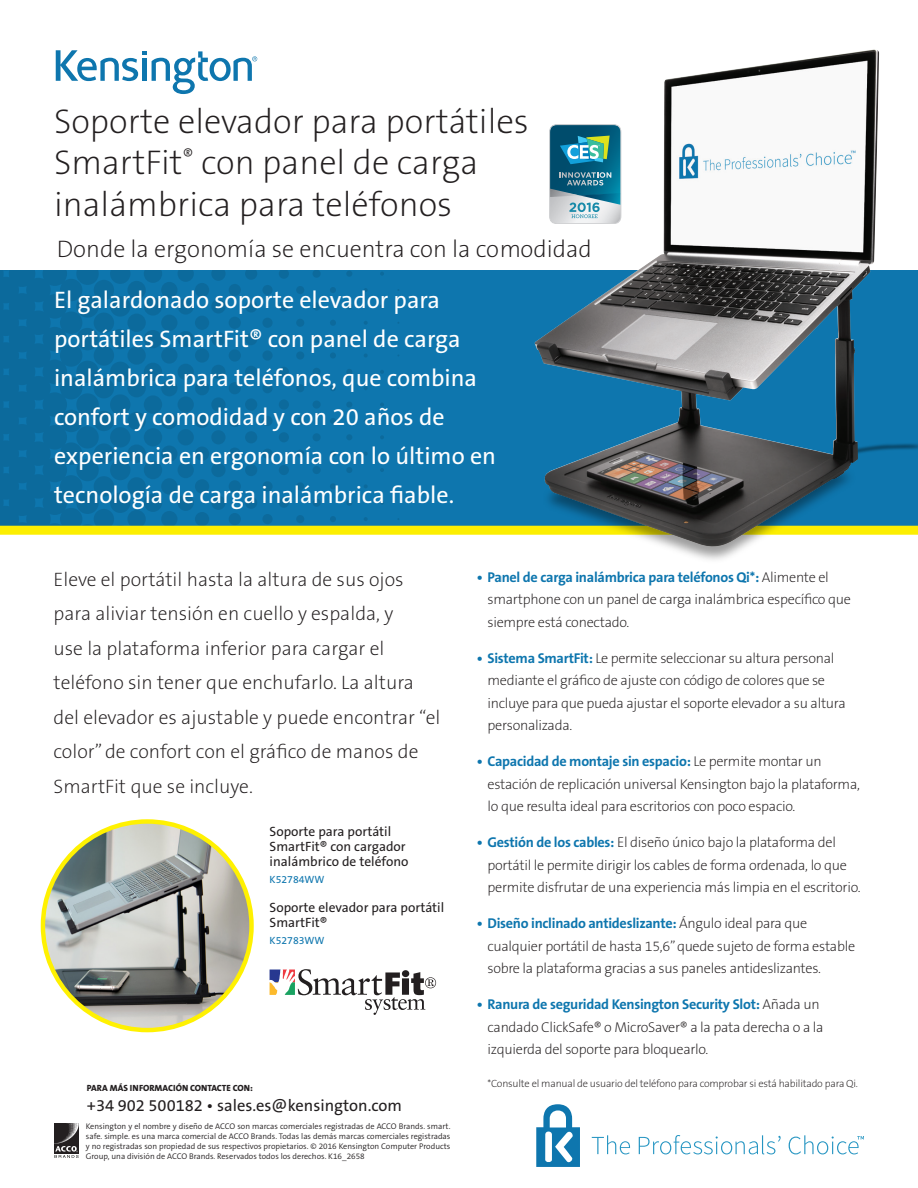
<style>
.page{position:relative;width:918px;height:1188px;background:#fff}
.page>*{position:absolute;margin:0;border:0;box-sizing:border-box;transform-origin:0 0}
.t1{font:34.5px/41.4px "The Sans KENSINGTON2 XL";color:#231f20}
.square_bullets{font:24px/39px "The Sans KENSINGTON5 Rg";color:#fff}
.t2{font:24px "The Sans KENSINGTON2 XL";color:#231f20}
.t3{font:19.5px/34.5px "The Sans KENSINGTON2 XL";color:#231f20}
.t4{font:16.5px "The Sans KENSINGTON5 Rg";color:#231f20}
.Bulleted_Features{font:14.25px/22.5px "The Sans KENSINGTON2 XL";letter-spacing:-.02em;color:#231f20}
.t5{font:13.5px/15px "The Sans KENSINGTON5 Rg";color:#231f20}
.t6{font:10.5px "The Sans KENSINGTON2 XL";letter-spacing:-.02em;color:#231f20}
.t7{font:10.5px "The Sans KENSINGTON5 Rg";color:#0e76ae}
.t8{font:9px "The Sans KENSINGTON8 XB";color:#231f20}
.t9{font:8.25px/9.9px "The Sans KENSINGTON4 SL";color:#231f20;text-align:justify}
.s1{font-family:"The Sans KENSINGTON7 Bd";color:#0e76ae}
</style>
<div class="page">
<img style="left:43px;top:821px;width:209px;height:209px;border-radius:104px">
<div style="left:0;top:270px;width:918px;height:255px;background:linear-gradient(to bottom,#0d72a8,#0d72a8)"></div>
<div style="left:0;top:526px;width:918px;height:9px;background:#fcee01"></div>
<svg style="left:56px;top:50px;width:201px;height:44px"></svg>
<img style="left:54px;top:1124px;width:25px;height:22px">
<svg style="left:54px;top:1146px;width:25px;height:12px"></svg>
<img style="left:502px;top:53px;width:416px;height:507px">
<img style="left:535px;top:49px;width:344px;height:501px">
<svg style="left:270px;top:969px;width:166px;height:46px"></svg>
<svg style="left:550px;top:125px;width:71px;height:99px;background:#5190a0"></svg>
<svg style="left:592px;top:1135px;width:38px;height:19px"></svg>
<svg style="left:639px;top:1135px;width:142px;height:19px"></svg>
<svg style="left:789px;top:1135px;width:75px;height:19px"></svg>
<svg style="left:536px;top:1104px;width:44px;height:63px"></svg>
<p class="t1" style="left:54px;top:101px;width:476px">Soporte elevador para portátiles<br>SmartFit<sup>®</sup> con panel de carga inalámbrica para teléfonos</p>
<p class="t2" style="left:57px;top:236px;width:537px">Donde la ergonomía se encuentra con la comodidad</p>
<p class="square_bullets" style="left:54px;top:281px;width:444px">El galardonado soporte elevador para portátiles SmartFit® con panel de carga inalámbrica para teléfonos, que combina confort y comodidad y con 20 años de experiencia en ergonomía con lo último en tecnología de carga inalámbrica fiable.</p>
<p class="t3" style="left:54px;top:563px;width:388px">Eleve el portátil hasta la altura de sus ojos para aliviar tensión en cuello y espalda, y<br>use la plataforma inferior para cargar el teléfono sin tener que enchufarlo. La altura del elevador es ajustable y puede encontrar “el color” de confort con el gráfico de manos de SmartFit que se incluye.</p>
<p class="t5" style="left:270px;top:824px;width:141px">Soporte para portátil<br>SmartFit® con cargador inalámbrico de teléfono</p>
<p class="t7" style="left:270px;top:874px;width:56px">K52784WW</p>
<p class="t5" style="left:270px;top:900px;width:176px">Soporte elevador para portátil<br>SmartFit®</p>
<p class="t7" style="left:270px;top:934px;width:56px">K52783WW</p>
<p class="t8" style="left:87px;top:1083px;width:167px">PARA MÁS INFORMACIÓN CONTACTE CON:</p>
<p class="t4" style="left:87px;top:1096px;width:317px">+34 902 500182 • sales.es@kensington.com</p>
<p class="t9" style="left:86px;top:1122px;width:366px">Kensington y el nombre y diseño de ACCO son marcas comerciales registradas de ACCO Brands. smart. safe. simple. es una marca comercial de ACCO Brands. Todas las demás marcas comerciales registradas y no registradas son propiedad de sus respectivos propietarios. © 2016 Kensington Computer Products Group, una división de ACCO Brands. Reservados todos los derechos. K16_2658</p>
<p class="Bulleted_Features" style="left:488px;top:566px;width:365px;text-indent:-11px"><span class="s1">• Panel de carga inalámbrica para teléfonos Qi*:</span> Alimente el smartphone con un panel de carga inalámbrica específico que siempre está conectado.</p>
<p class="Bulleted_Features" style="left:488px;top:647px;width:360px;text-indent:-11px"><span class="s1">• Sistema SmartFit:</span> Le permite seleccionar su altura personal mediante el gráfico de ajuste con código de colores que se incluye para que pueda ajustar el soporte elevador a su altura personalizada.</p>
<p class="Bulleted_Features" style="left:488px;top:751px;width:374px;text-indent:-11px"><span class="s1">• Capacidad de montaje sin espacio:</span> Le permite montar un estación de replicación universal Kensington bajo la plataforma, lo que resulta ideal para escritorios con poco espacio.</p>
<p class="Bulleted_Features" style="left:488px;top:832px;width:375px;text-indent:-11px"><span class="s1">• Gestión de los cables:</span> El diseño único bajo la plataforma del portátil le permite dirigir los cables de forma ordenada, lo que permite disfrutar de una experiencia más limpia en el escritorio.</p>
<p class="Bulleted_Features" style="left:488px;top:913px;width:369px;text-indent:-11px"><span class="s1">• Diseño inclinado antideslizante:</span> Ángulo ideal para que cualquier portátil de hasta 15,6” quede sujeto de forma estable sobre la plataforma gracias a sus paneles antideslizantes.</p>
<p class="Bulleted_Features" style="left:488px;top:994px;width:338px;text-indent:-11px"><span class="s1">• Ranura de seguridad Kensington Security Slot:</span> Añada un candado ClickSafe® o MicroSaver® a la pata derecha o a la izquierda del soporte para bloquearlo.</p>
<p class="t6" style="left:488px;top:1078px;width:372px">*Consulte el manual de usuario del teléfono para comprobar si está habilitado para Qi.</p>
</div>
